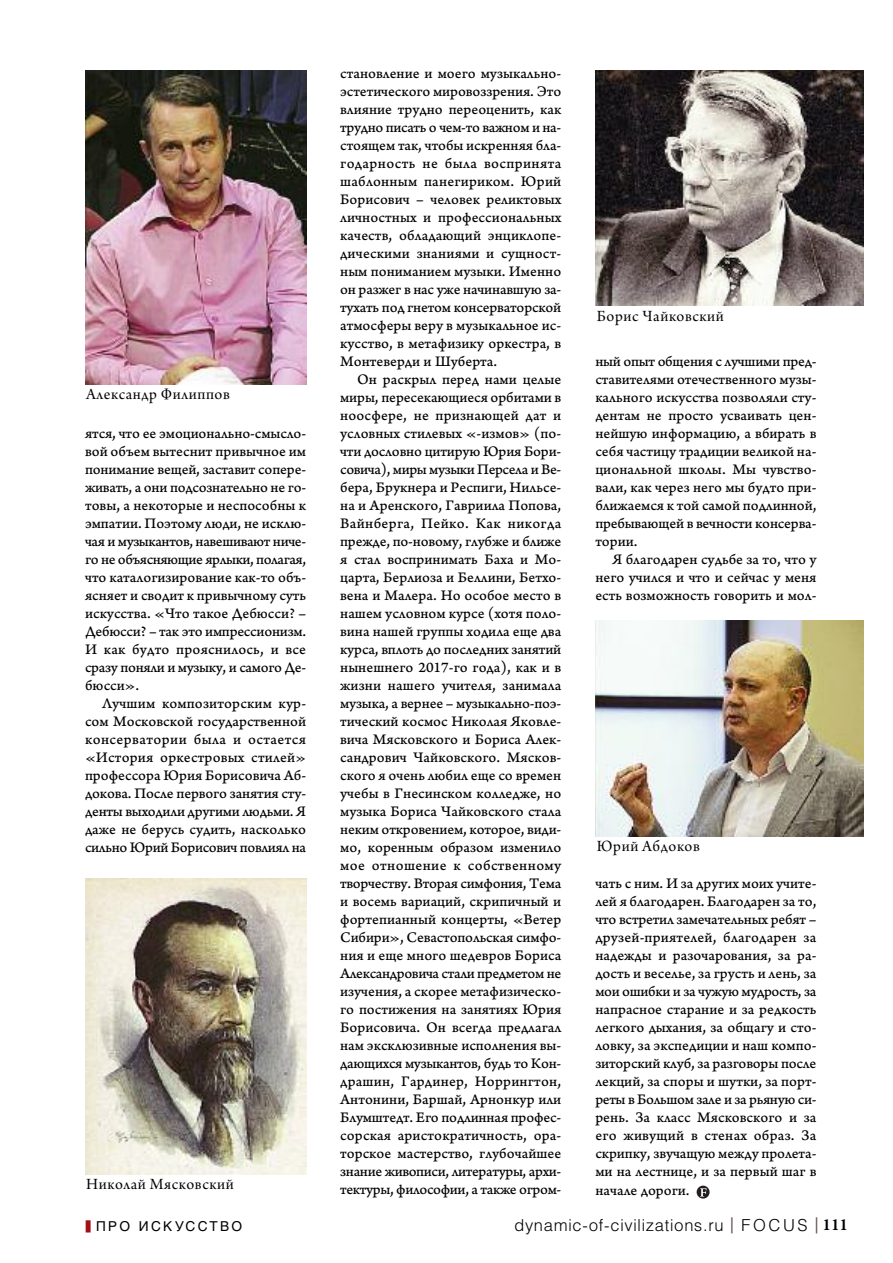
<style>
.page{position:relative;width:893px;height:1263px;background:#fff}
.page>*{position:absolute;margin:0;border:0;box-sizing:border-box;transform-origin:0 0}
.t1{font:16.5px "Arno Pro Subhead";letter-spacing:.035em;color:#000}
.t2{font:300 16.5px "Helios";letter-spacing:.045em;color:#000}
.t3{font:15.3px/18px "Arno Pro Caption";color:#000;text-align:justify}
.t4{font:13.5px "Helios";letter-spacing:.17em;color:#000}
.s1{color:#a40e16}
.s2{font-weight:400;font-size:21px;color:#60534f}
.s3{font-family:"Arno Pro";font-weight:600;font-size:18px}
</style>
<div class="page">
<svg style="left:697px;top:1185px;width:13px;height:13px"></svg>
<svg style="left:700px;top:1188px;width:7px;height:8px"></svg>
<img style="left:86px;top:70px;width:220px;height:315px">
<img style="left:86px;top:878px;width:220px;height:296px">
<img style="left:595px;top:70px;width:268px;height:235px">
<img style="left:595px;top:621px;width:268px;height:215px">
<p class="t1" style="left:86px;top:388px;width:145px">Александр Филиппов</p>
<p class="t3" style="left:85px;top:426px;width:223px">ятся, что ее эмоционально-смысло&shy;вой объем вытеснит привычное им понимание вещей, заставит сопере&shy;живать, а они подсознательно не го&shy;товы, а некоторые и неспособны к эмпатии. Поэтому люди, не исклю&shy;чая и музыкантов, навешивают ниче&shy;го не объясняющие ярлыки, полагая, что каталогизирование как-то объ&shy;ясняет и сводит к привычному суть искусства. «Что такое Дебюсси? – Дебюсси? – так это импрессионизм.<br>И как будто прояснилось, и все сразу поняли и музыку, и самого Де&shy;бюсси».</p>
<p class="t3" style="left:85px;top:696px;width:223px;text-indent:17px">Лучшим композиторским кур&shy;сом Московской государственной консерватории была и остается «История оркестровых стилей» профессора Юрия Борисовича Аб&shy;докова. После первого занятия сту&shy;денты выходили другими людьми. Я даже не берусь судить, насколько сильно Юрий Борисович повлиял на</p>
<p class="t1" style="left:86px;top:1178px;width:149px">Николай Мясковский</p>
<p class="t3" style="left:340px;top:66px;width:223px">становление и моего музыкально&shy;эстетического мировоззрения. Это влияние трудно переоценить, как трудно писать о чем-то важном и на&shy;стоящем так, чтобы искренняя бла&shy;годарность не была воспринята шаблонным панегириком. Юрий Борисович – человек реликтовых личностных и профессиональных качеств, обладающий энциклопе&shy;дическими знаниями и сущност&shy;ным пониманием музыки. Именно он разжег в нас уже начинавшую за&shy;тухать под гнетом консерваторской атмосферы веру в музыкальное ис&shy;кусство, в метафизику оркестра, в Монтеверди и Шуберта.</p>
<p class="t3" style="left:340px;top:372px;width:223px;text-indent:17px">Он раскрыл перед нами целые миры, пересекающиеся орбитами в ноосфере, не признающей дат и условных стилевых «-измов» (по&shy;чти дословно цитирую Юрия Бори&shy;совича), миры музыки Персела и Ве&shy;бера, Брукнера и Респиги, Нильсе&shy;на и Аренского, Гавриила Попова, Вайнберга, Пейко. Как никогда прежде, по-новому, глубже и ближе я стал воспринимать Баха и Мо&shy;царта, Берлиоза и Беллини, Бетхо&shy;вена и Малера. Но особое место в нашем условном курсе (хотя поло&shy;вина нашей группы ходила еще два курса, вплоть до последних занятий нынешнего 2017-го года), как и в жизни нашего учителя, занимала музыка, а вернее – музыкально-поэ&shy;тический космос Николая Яковле&shy;вича Мясковского и Бориса Алек&shy;сандрович Чайковского. Мясков&shy;ского я очень любил еще со времен учебы в Гнесинском колледже, но музыка Бориса Чайковского стала неким откровением, которое, види&shy;мо, коренным образом изменило мое отношение к собственному творчеству. Вторая симфония, Тема и восемь вариаций, скрипичный и фортепианный концерты, «Ветер Сибири», Севастопольская симфо&shy;ния и еще много шедевров Бориса Александровича стали предметом не изучения, а скорее метафизическо&shy;го постижения на занятиях Юрия Борисовича. Он всегда предлагал нам эксклюзивные исполнения вы&shy;дающихся музыкантов, будь то Кон&shy;драшин, Гардинер, Норрингтон, Антонини, Баршай, Арнонкур или Блумштедт. Его подлинная профес&shy;сорская аристократичность, ора&shy;торское мастерство, глубочайшее знание живописи, литературы, архи&shy;тектуры, философии, а также огром-</p>
<p class="t1" style="left:597px;top:310px;width:129px">Борис Чайковский</p>
<p class="t3" style="left:595px;top:354px;width:223px">ный опыт общения с лучшими пред&shy;ставителями отечественного музы&shy;кального искусства позволяли сту&shy;дентам не просто усваивать цен&shy;нейшую информацию, а вбирать в себя частицу традиции великой на&shy;циональной школы. Мы чувство&shy;вали, как через него мы будто при&shy;ближаемся к той самой подлинной, пребывающей в вечности консерва&shy;тории.</p>
<p class="t3" style="left:595px;top:552px;width:223px;text-indent:17px">Я благодарен судьбе за то, что у него учился и что и сейчас у меня есть возможность говорить и мол-</p>
<p class="t1" style="left:597px;top:840px;width:105px">Юрий Абдоков</p>
<p class="t3" style="left:595px;top:876px;width:223px">чать с ним. И за других моих учите&shy;лей я благодарен. Благодарен за то, что встретил замечательных ребят – друзей-приятелей, благодарен за надежды и разочарования, за ра&shy;дость и веселье, за грусть и лень, за мои ошибки и за чужую мудрость, за напрасное старание и за редкость легкого дыхания, за общагу и сто&shy;ловку, за экспедиции и наш компо&shy;зиторский клуб, за разговоры после лекций, за споры и шутки, за порт&shy;реты в Большом зале и за рьяную си&shy;рень. За класс Мясковского и за его живущий в стенах образ. За скрипку, звучащую между пролета&shy;ми на лестнице, и за первый шаг в начале дороги.</p>
<p class="t4" style="left:85px;top:1221px;width:159px"><span class="s1">■</span> ПРО ИСКУССТВО</p>
<p class="t2" style="left:515px;top:1219px;width:335px">dynamic-of-civilizations.ru <span class="s2">|</span> F O C U S <span class="s2">|</span> <span class="s3">111</span></p>
</div>
